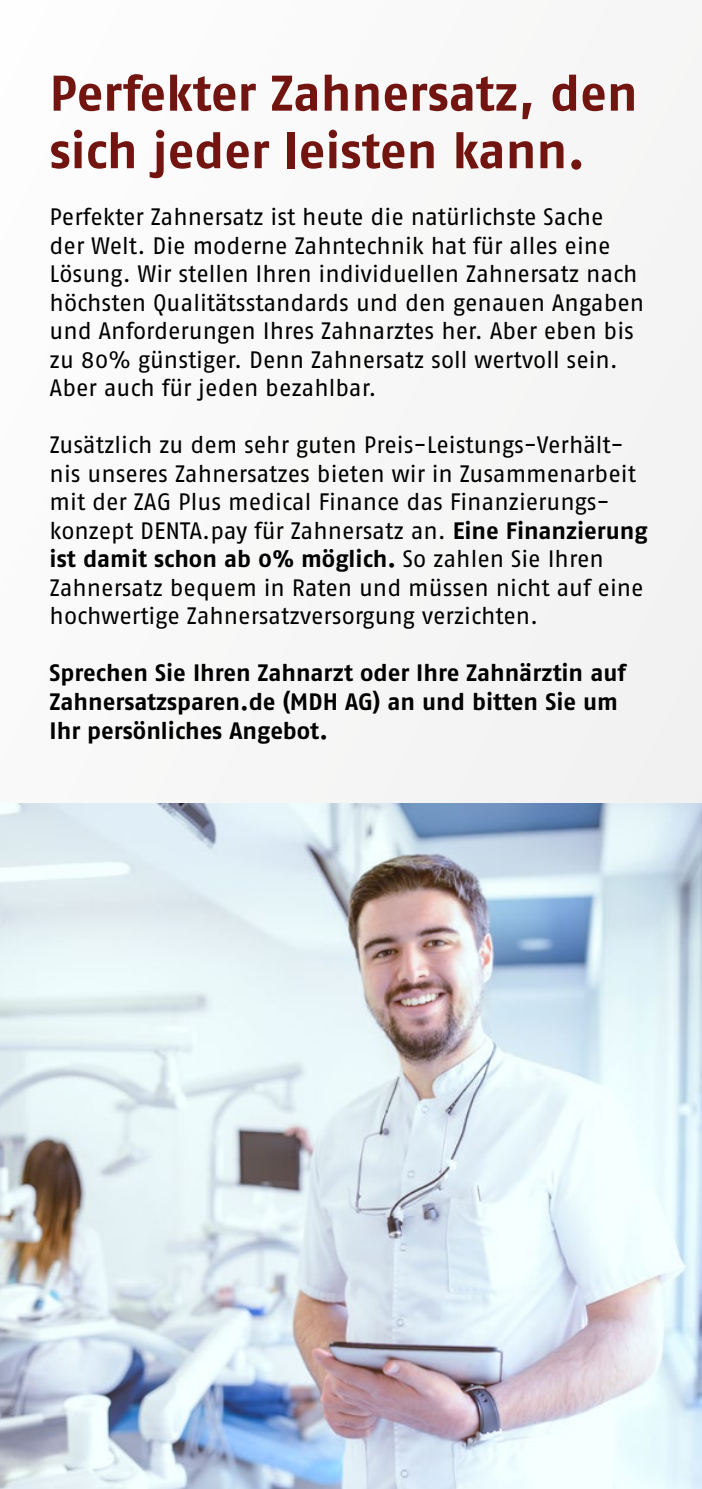
<style>
.page{position:relative;width:702px;height:1489px;background:#fff}
.page>*{position:absolute;margin:0;border:0;box-sizing:border-box;transform-origin:0 0}
.t1{font:700 50px/57.5px "Fago Pro";color:#721511}
.t2{font:23.75px/28.5px "Fago Pro";color:#000}
.t3{font:700 23.75px/28.5px "Fago Pro";color:#000}
.s1{font-weight:700}
</style>
<div class="page">
<div style="left:0;top:0;width:702px;height:1488px;background:#f8f8f8"></div>
<img style="left:0;top:803px;width:702px;height:685px">
<h1 class="t1" style="left:50px;top:64px;width:589px">Perfekter Zahnersatz, den sich jeder leisten kann.</h1>
<p class="t2" style="left:50px;top:203px;width:596px">Perfekter Zahnersatz ist heute die natürlichste Sache der Welt. Die moderne Zahntechnik hat für alles eine Lösung. Wir stellen Ihren individuellen Zahnersatz nach höchsten Qualitätsstandards und den genauen Angaben und Anforderungen Ihres Zahnarztes her. Aber eben bis zu 80% günstiger. Denn Zahnersatz soll wertvoll sein.<br>Aber auch für jeden bezahlbar.</p>
<p class="t2" style="left:50px;top:431px;width:599px">Zusätzlich zu dem sehr guten Preis-Leistungs-Verhält&shy;nis unseres Zahnersatzes bieten wir in Zusammenarbeit mit der ZAG Plus medical Finance das Finanzierungs&shy;konzept DENTA.pay für Zahnersatz an. <span class="s1">Eine Finanzierung ist damit schon ab 0% möglich.</span> So zahlen Sie Ihren Zahnersatz bequem in Raten und müssen nicht auf eine hochwertige Zahnersatzversorgung verzichten.</p>
<p class="t3" style="left:50px;top:659px;width:578px">Sprechen Sie Ihren Zahnarzt oder Ihre Zahnärztin auf<br>Zahnersatzsparen.de (MDH AG) an und bitten Sie um<br>Ihr persönliches Angebot.</p>
</div>
